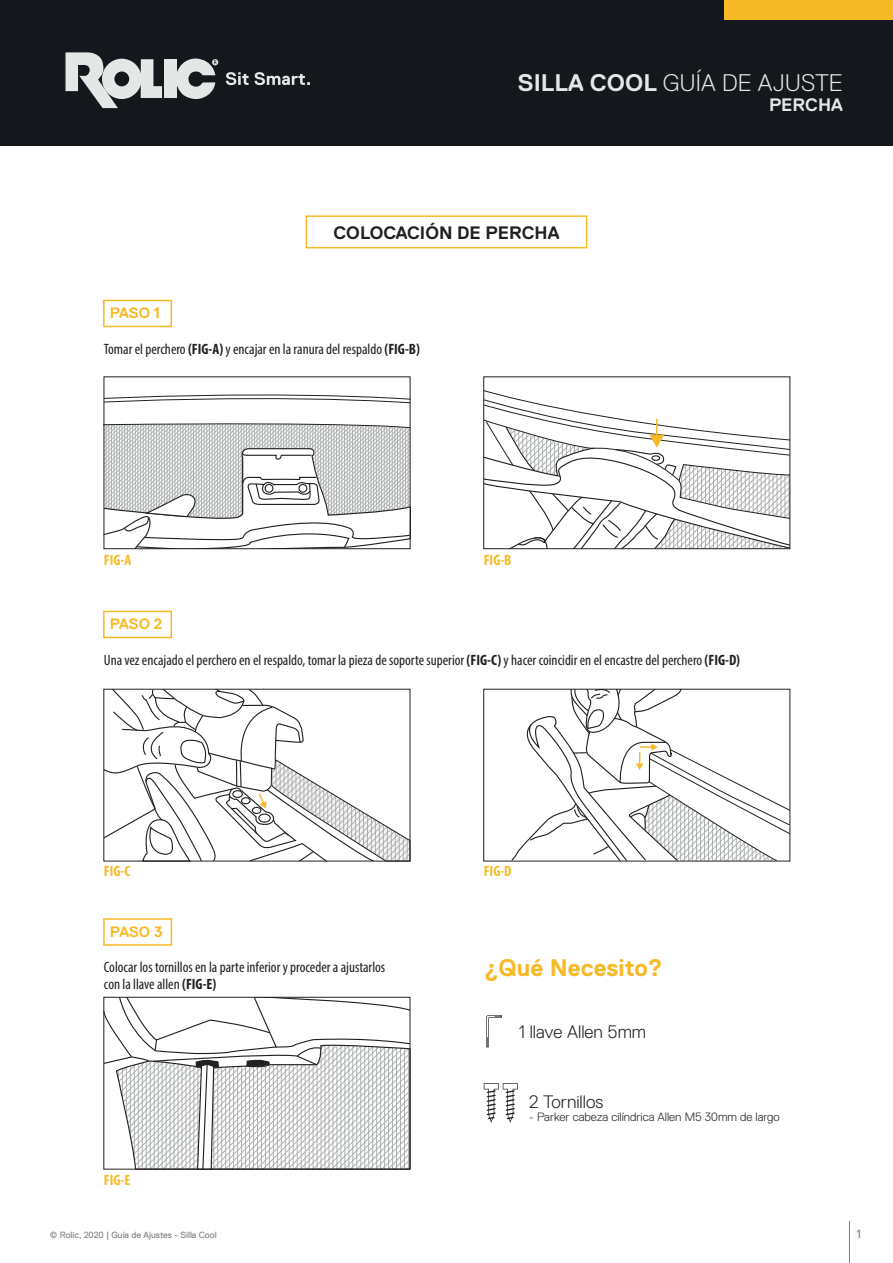
<style>
.page{position:relative;width:893px;height:1263px;background:#fff}
.page>*{position:absolute;margin:0;border:0;box-sizing:border-box;transform-origin:0 0}
.t1{font:300 24px "Replica Pro";color:#e5e6e6}
.t2{font:700 24px "Replica Pro";color:#f7ba27}
.t3{font:300 18px "Replica Pro";color:#231f20}
.t4{font:700 18px "Replica Pro";color:#231f20}
.t5{font:700 18px "Replica Pro";color:#e5e6e6}
.t6{font:condensed 15px/17px "Myriad Pro";color:#231f20}
.t7{font:700 condensed 15px "Myriad Pro";color:#f7ba27}
.t8{font:700 15px "Replica Pro";letter-spacing:-.01em;color:#f7ba27}
.t9{font:300 12px "Replica Pro";color:#231f20}
.t10{font:12px "Replica Pro";color:#808285}
.t11{font:9px "Replica Pro";color:#808285}
.s1{font-weight:700}
</style>
<div class="page">
<div style="left:0;top:0;width:893px;height:146px;background:#14181c"></div>
<svg style="left:226px;top:72px;width:23px;height:13px"></svg>
<svg style="left:255px;top:72px;width:55px;height:13px"></svg>
<svg style="left:66px;top:52px;width:96px;height:56px"></svg>
<div style="left:164px;top:59px;width:13px;height:39px;background:#e5e6e6"></div>
<svg style="left:177px;top:58px;width:41px;height:41px"></svg>
<svg style="left:105px;top:691px;width:303px;height:168px"></svg>
<hr style="left:849px;top:1221px;width:1px;height:42px;background:#808285">
<div style="left:725px;top:0;width:168px;height:20px;background:#f7ba27"></div>
<div style="left:103px;top:918px;width:69px;height:28px;border:2px solid #f7ba27"></div>
<svg style="left:106px;top:394px;width:302px;height:10px"></svg>
<svg style="left:106px;top:423px;width:302px;height:124px"></svg>
<div style="left:104px;top:376px;width:306px;height:173px;border:1px solid #231f20"></div>
<div style="left:306px;top:215px;width:281px;height:33px;border:2px solid #f7ba27"></div>
<div style="left:103px;top:300px;width:69px;height:27px;border:2px solid #f7ba27"></div>
<svg style="left:484px;top:390px;width:306px;height:159px"></svg>
<div style="left:103px;top:611px;width:69px;height:27px;border:2px solid #f7ba27"></div>
<svg style="left:512px;top:691px;width:276px;height:168px"></svg>
<svg style="left:105px;top:999px;width:303px;height:168px"></svg>
<div style="left:103px;top:997px;width:307px;height:172px;border:1px solid #231f20"></div>
<svg style="left:486px;top:1015px;width:16px;height:32px"></svg>
<svg style="left:484px;top:1083px;width:34px;height:40px"></svg>
<h1 class="t1" style="left:518px;top:70px;width:326px"><span class="s1">SILLA COOL</span> GUÍA DE AJUSTE</h1>
<p class="t5" style="left:769px;top:95px;width:75px">PERCHA</p>
<p class="t8" style="left:110px;top:305px;width:52px">PASO 1</p>
<p class="t4" style="left:334px;top:222px;width:227px">COLOCACIÓN DE PERCHA</p>
<p class="t6" style="left:104px;top:340px;width:318px">Tomar el perchero <span class="s1">(FIG-A)</span> y encajar en la ranura del respaldo <span class="s1">(FIG-B)</span></p>
<p class="t7" style="left:104px;top:551px;width:29px">FIG-A</p>
<p class="t7" style="left:484px;top:551px;width:29px">FIG-B</p>
<p class="t8" style="left:110px;top:616px;width:54px">PASO 2</p>
<p class="t6" style="left:104px;top:651px;width:638px">Una vez encajado el perchero en el respaldo, tomar la pieza de soporte superior <span class="s1">(FIG-C)</span> y hacer coincidir en el encastre del perchero <span class="s1">(FIG-D)</span></p>
<p class="t7" style="left:104px;top:862px;width:28px">FIG-C</p>
<p class="t7" style="left:484px;top:862px;width:29px">FIG-D</p>
<p class="t8" style="left:110px;top:923px;width:54px">PASO 3</p>
<p class="t6" style="left:104px;top:959px;width:283px">Colocar los tornillos en la parte inferior y proceder a ajustarlos con la llave allen <span class="s1">(FIG-E)</span></p>
<p class="t7" style="left:104px;top:1171px;width:28px">FIG-E</p>
<h1 class="t2" style="left:484px;top:954px;width:181px">¿Qué Necesito?</h1>
<p class="t3" style="left:519px;top:1022px;width:129px">1 llave Allen 5mm</p>
<p class="t3" style="left:529px;top:1091px;width:76px">2 Tornillos</p>
<p class="t9" style="left:529px;top:1110px;width:252px">- Parker cabeza cilíndrica Allen M5 30mm de largo</p>
<p class="t11" style="left:50px;top:1229px;width:168px">© Rolic, 2020 | Guía de Ajustes - Silla Cool</p>
<p class="t10" style="left:856px;top:1227px;width:6px">1</p>
</div>
